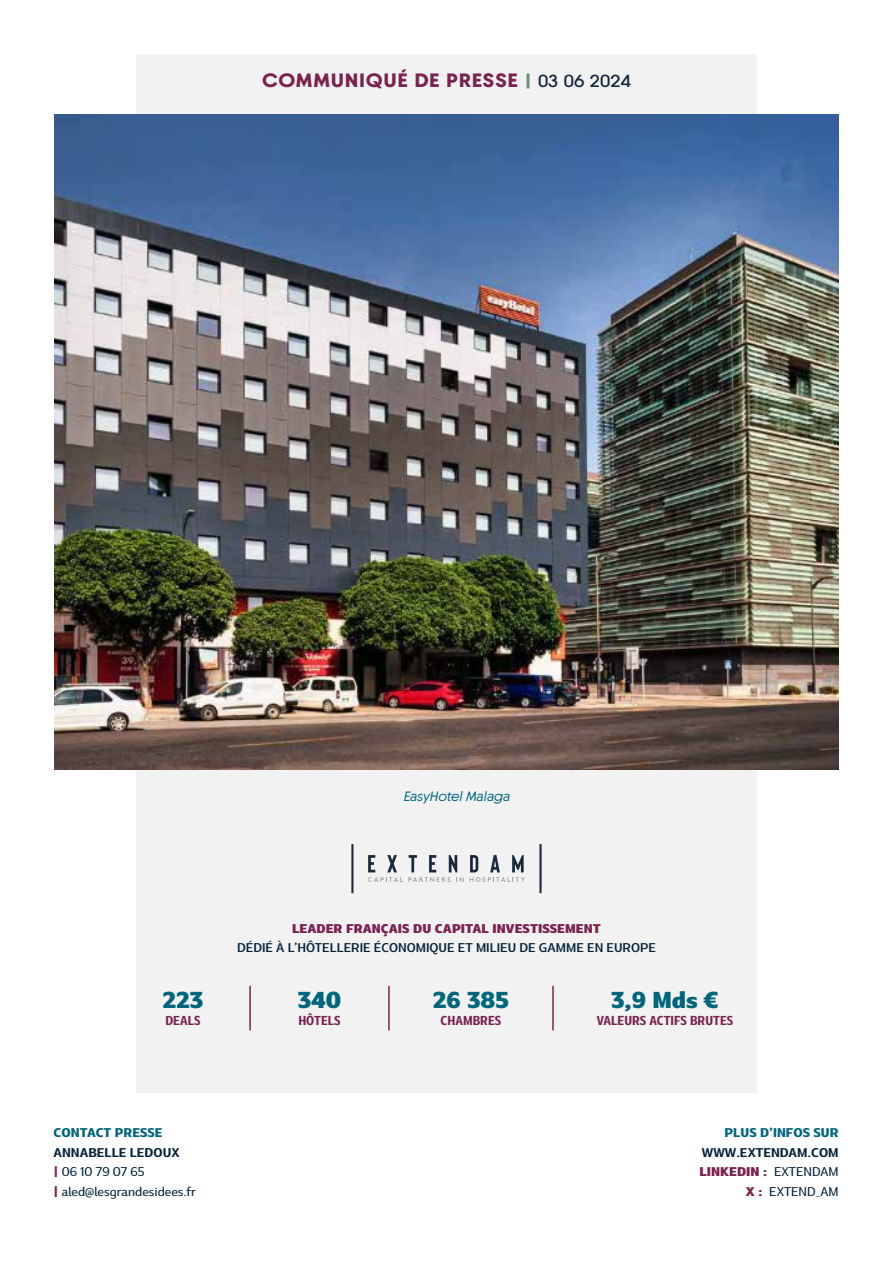
<style>
.page{position:relative;width:893px;height:1263px;background:#fff}
.page>*{position:absolute;margin:0;border:0;box-sizing:border-box;transform-origin:0 0}
.t1{font:800 expanded 21.75px "Marble Display";color:#00667e}
.t2{font:19.35px "Chopin Trial Bold";letter-spacing:.03em;color:#7b2350;scale:1.09 1}
.t3{font:italic 13.5px "Chopin Trial Medium";color:#00667e}
.t4{font:700 12.3px "Marble Display";color:#7b2350}
.t5{font:500 expanded 12px/19.5px "Marble Display";color:#06243a}
.t6{font:600 expanded 12px "Marble Display";color:#06243a}
.t7{font:800 expanded 12px "Marble Display";color:#7b2350}
.t8{font:800 expanded 12px "Marble Display";color:#00667e}
.s1{font-family:"Marble Display";font-weight:800;font-size:16.5px;color:#6c9283}
.s2{font-family:"ITC Avant Garde Pro";font-weight:500;font-size:16.5px;color:#13263b}
.s3{font-weight:700}
.s4{font-weight:800;color:#7b2350}
</style>
<div class="page">
<div style="left:136px;top:54px;width:621px;height:1039px;background:#f2f2f2"></div>
<hr style="left:249px;top:986px;width:2px;height:44px;background:#7b2350">
<hr style="left:388px;top:986px;width:2px;height:44px;background:#7b2350">
<hr style="left:552px;top:986px;width:2px;height:44px;background:#7b2350">
<hr style="left:539px;top:844px;width:3px;height:49px;background:#1b293c">
<hr style="left:351px;top:844px;width:2px;height:49px;background:#1b293c">
<svg style="left:368px;top:855px;width:157px;height:27px"></svg>
<img style="left:54px;top:115px;width:785px;height:655px">
<h2 class="t2" style="left:262px;top:68px;width:340px">COMMUNIQUÉ DE PRESSE <span class="s1">|</span> <span class="s2">03 06 2024</span></h2>
<p class="t3" style="left:404px;top:788px;width:108px">EasyHotel Malaga</p>
<h1 class="t1" style="left:163px;top:980px;width:42px">223</h1>
<p class="t4" style="left:165px;top:1010px;width:37px">DEALS</p>
<p class="t7" style="left:292px;top:917px;width:310px">LEADER FRANÇAIS DU CAPITAL INVESTISSEMENT</p>
<p class="t6" style="left:237px;top:938px;width:420px">DÉDIÉ À L’HÔTELLERIE ÉCONOMIQUE ET MILIEU DE GAMME EN EUROPE</p>
<h1 class="t1" style="left:298px;top:980px;width:45px">340</h1>
<p class="t4" style="left:298px;top:1010px;width:44px">HÔTELS</p>
<h1 class="t1" style="left:433px;top:980px;width:77px">26 385</h1>
<p class="t4" style="left:441px;top:1010px;width:62px">CHAMBRES</p>
<h1 class="t1" style="left:611px;top:980px;width:109px">3,9 Mds €</h1>
<p class="t4" style="left:597px;top:1010px;width:138px">VALEURS ACTIFS BRUTES</p>
<p class="t8" style="left:54px;top:1122px;width:111px">CONTACT PRESSE</p>
<p class="t5" style="left:54px;top:1141px;width:144px"><span class="s3">ANNABELLE LEDOUX<br></span><span class="s4">|</span> 06 10 79 07 65<br><span class="s4">|</span> aled@lesgrandesidees.fr</p>
<p class="t8" style="left:724px;top:1122px;width:116px">PLUS D’INFOS SUR</p>
<p class="t5" style="left:699px;top:1141px;width:141px;text-align:right"><span class="s3">WWW.EXTENDAM.COM<br></span><span class="s4">LINKEDIN :</span> EXTENDAM<br><span class="s4">X :</span> EXTEND_AM</p>
</div>
